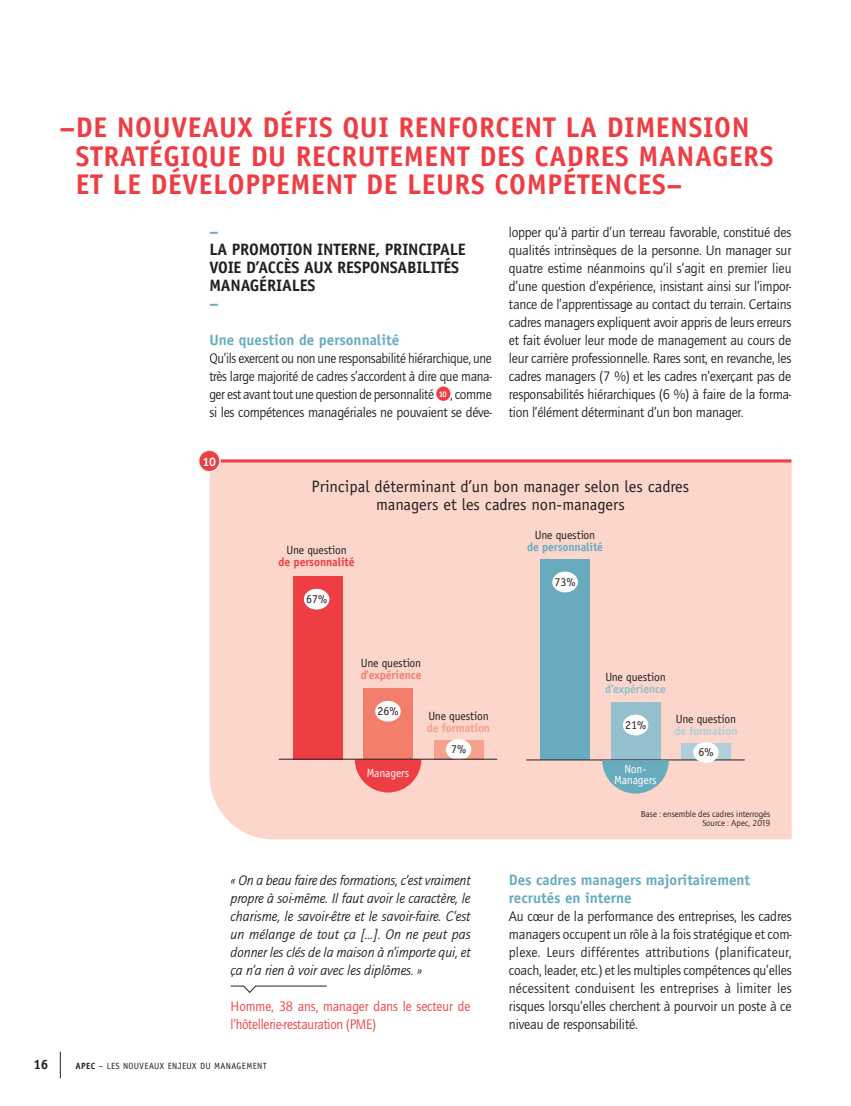
<style>
.page{position:relative;width:851px;height:1106px;background:#fff}
.page>*{position:absolute;margin:0;border:0;box-sizing:border-box;transform-origin:0 0}
.t1{font:700 28.5px/28.5px "Officina Sans";letter-spacing:.02em;color:#ee3d43}
.t2{font:16.5px/18px "Officina Sans";color:#231f20;text-align:center}
.t3{font:700 16.5px/18px "Officina Sans";letter-spacing:-.01em;color:#231f20}
.t4{font:700 16.5px "Officina Sans";color:#68abbf}
.t5{font:700 15px/18px "Officina Sans";color:#68abbf}
.t6{font:14.25px/18px "Quay Itc T";letter-spacing:-.02em;color:#231f20;text-align:justify}
.t7{font:italic 14.25px/18px "Quay Itc T";letter-spacing:-.005em;color:#231f20;text-align:justify}
.t8{font:14.25px/18px "Quay Itc T";letter-spacing:-.02em;color:#231f20;text-align:justify;scale:.95 1}
.t9{font:14.25px/18px "Quay Itc T";letter-spacing:-.005em;color:#ee3d43;scale:.95 1}
.t10{font:700 13.5px "Officina Sans";color:#231f20}
.t11{font:700 12.3px "Officina Sans";color:#fff}
.t12{font:12px "Officina Sans";letter-spacing:-.01em;color:#231f20}
.t13{font:12px/10.5px "Officina Sans";letter-spacing:-.01em;color:#fff;text-align:center}
.t14{font:700 12px "Officina Sans";letter-spacing:-.01em;color:#ee3d43}
.t15{font:700 12px "Officina Sans";letter-spacing:-.01em;color:#68abbf}
.t16{font:700 12px "Officina Sans";letter-spacing:-.01em;color:#f37e6c}
.t17{font:700 12px "Officina Sans";letter-spacing:-.01em;color:#94bfcd}
.t18{font:700 12px "Officina Sans";letter-spacing:-.01em;color:#f6a08e}
.t19{font:700 12px "Officina Sans";letter-spacing:-.01em;color:#b1cfda}
.t20{font:9px/9px "Quay Itc T";color:#231f20;text-align:right}
.t21{font:9px "Officina Sans";letter-spacing:.04em;color:#231f20}
.s1{font-family:"Officina Sans";font-weight:700;font-size:8.25px;color:#fff}
.s2{font-weight:700}
</style>
<div class="page">
<svg style="left:60px;top:1051px;width:1px;height:27px"></svg>
<div style="left:436px;top:386px;width:14px;height:15px;background:#ee3d43;border-radius:50%"></div>
<div style="left:209px;top:462px;width:582px;height:377px;background:#fcd6cb"></div>
<hr style="left:209px;top:459px;width:582px;height:3px;background:#ee3d43">
<div style="left:199px;top:450px;width:21px;height:22px;background:#ee3d43;border-radius:50%"></div>
<div style="left:198px;top:449px;width:23px;height:23px;border:2px solid #eeeeef;border-radius:50%"></div>
<svg style="left:230px;top:985px;width:97px;height:8px"></svg>
<div style="left:293px;top:575px;width:49px;height:184px;background:#ee3d43"></div>
<div style="left:540px;top:559px;width:50px;height:200px;background:#68abbf"></div>
<div style="left:363px;top:688px;width:50px;height:71px;background:#f37e6c"></div>
<div style="left:610px;top:702px;width:50px;height:57px;background:#94bfcd"></div>
<div style="left:433px;top:740px;width:50px;height:19px;background:#f6a08e"></div>
<div style="left:681px;top:743px;width:49px;height:16px;background:#b1cfda"></div>
<hr style="left:526px;top:759px;width:218px;height:1px;background:#231f20">
<div style="left:304px;top:589px;width:25px;height:20px;background:#fff;border-radius:50%"></div>
<div style="left:375px;top:701px;width:25px;height:20px;background:#fff;border-radius:50%"></div>
<div style="left:552px;top:571px;width:25px;height:21px;background:#fff;border-radius:50%"></div>
<div style="left:622px;top:714px;width:26px;height:21px;background:#fff;border-radius:50%"></div>
<div style="left:693px;top:742px;width:25px;height:20px;background:#fff;border-radius:50%"></div>
<div style="left:446px;top:739px;width:25px;height:21px;background:#fff;border-radius:50%"></div>
<svg style="left:355px;top:759px;width:66px;height:33px;background:#ec5a5d"></svg>
<svg style="left:602px;top:760px;width:66px;height:33px;background:#85b3c0"></svg>
<hr style="left:279px;top:758px;width:218px;height:1px;background:#231f20">
<h1 class="t1" style="left:76px;top:113px;width:698px;text-indent:-16px">–DE NOUVEAUX DÉFIS QUI RENFORCENT LA DIMENSION<br>STRATÉGIQUE DU RECRUTEMENT DES CADRES MANAGERS<br>ET LE DÉVELOPPEMENT DE LEURS COMPÉTENCES–</h1>
<p class="t4" style="left:209px;top:221px;width:11px">–</p>
<p class="t3" style="left:209px;top:240px;width:258px">LA PROMOTION INTERNE, PRINCIPALE<br>VOIE D’ACCÈS AUX RESPONSABILITÉS<br>MANAGÉRIALES</p>
<p class="t4" style="left:209px;top:293px;width:11px">–</p>
<p class="t5" style="left:209px;top:330px;width:191px">Une question de personnalité</p>
<p class="t8" style="left:209px;top:349px;width:299px">Qu’ils exercent ou non une responsabilité hiérarchique, une très large majorité de cadres s’accordent à dire que mana&shy;ger est avant tout une question de personnalité <span class="s1">10</span> , comme si les compétences managériales ne pouvaient se déve-</p>
<p class="t6" style="left:509px;top:223px;width:284px">lopper qu’à partir d’un terreau favorable, constitué des qualités intrinsèques de la personne. Un manager sur quatre estime néanmoins qu’il s’agit en premier lieu d’une question d’expérience, insistant ainsi sur l’impor&shy;tance de l’apprentissage au contact du terrain. Certains cadres managers expliquent avoir appris de leurs erreurs et fait évoluer leur mode de management au cours de leur carrière professionnelle. Rares sont, en revanche, les cadres managers (7 %) et les cadres n’exerçant pas de responsabilités hiérarchiques (6 %) à faire de la forma&shy;tion l’élément déterminant d’un bon manager.</p>
<p class="t11" style="left:202px;top:454px;width:15px">10</p>
<p class="t2" style="left:311px;top:477px;width:379px">Principal déterminant d’un bon manager selon les cadres managers et les cadres non-managers</p>
<p class="t12" style="left:286px;top:543px;width:62px">Une question</p>
<p class="t14" style="left:278px;top:555px;width:77px">de personnalité</p>
<p class="t12" style="left:306px;top:592px;width:23px">67%</p>
<p class="t12" style="left:535px;top:527px;width:62px">Une question</p>
<p class="t15" style="left:527px;top:539px;width:77px">de personnalité</p>
<p class="t12" style="left:554px;top:575px;width:23px">73%</p>
<p class="t12" style="left:361px;top:656px;width:62px">Une question</p>
<p class="t16" style="left:360px;top:667px;width:62px">d'expérience</p>
<p class="t12" style="left:605px;top:670px;width:62px">Une question</p>
<p class="t17" style="left:605px;top:682px;width:62px">d'expérience</p>
<p class="t12" style="left:428px;top:709px;width:62px">Une question</p>
<p class="t18" style="left:427px;top:720px;width:65px">de formation</p>
<p class="t12" style="left:377px;top:704px;width:23px">26%</p>
<p class="t12" style="left:625px;top:718px;width:23px">21%</p>
<p class="t12" style="left:675px;top:712px;width:62px">Une question</p>
<p class="t19" style="left:674px;top:724px;width:65px">de formation</p>
<p class="t12" style="left:451px;top:742px;width:17px">7%</p>
<p class="t12" style="left:698px;top:745px;width:17px">6%</p>
<p class="t13" style="left:367px;top:768px;width:44px">Managers</p>
<p class="t13" style="left:614px;top:763px;width:44px">Non-<br>Managers</p>
<p class="t7" style="left:230px;top:871px;width:241px">« On a beau faire des formations, c’est vraiment propre à soi-même. Il faut avoir le caractère, le charisme, le savoir-être et le savoir-faire. C’est un mélange de tout ça […]. On ne peut pas donner les clés de la maison à n’importe qui, et ça n’a rien à voir avec les diplômes. »</p>
<p class="t9" style="left:230px;top:997px;width:254px">Homme, 38 ans, manager dans le secteur de l’hôtellerie-restauration (PME)</p>
<p class="t20" style="left:640px;top:809px;width:131px">Base : ensemble des cadres interrogés<br>Source : Apec, 2019</p>
<p class="t5" style="left:509px;top:870px;width:243px">Des cadres managers majoritairement recrutés en interne</p>
<p class="t6" style="left:509px;top:907px;width:284px">Au cœur de la performance des entreprises, les cadres managers occupent un rôle à la fois stratégique et com&shy;plexe. Leurs différentes attributions (planificateur, coach, leader, etc.) et les multiples compétences qu’elles nécessitent conduisent les entreprises à limiter les risques lorsqu’elles cherchent à pourvoir un poste à ce niveau de responsabilité.</p>
<p class="t10" style="left:33px;top:1055px;width:17px">16</p>
<p class="t21" style="left:76px;top:1060px;width:193px"><span class="s2">APEC</span> – LES NOUVEAUX ENJEUX DU MANAGEMENT</p>
</div>
